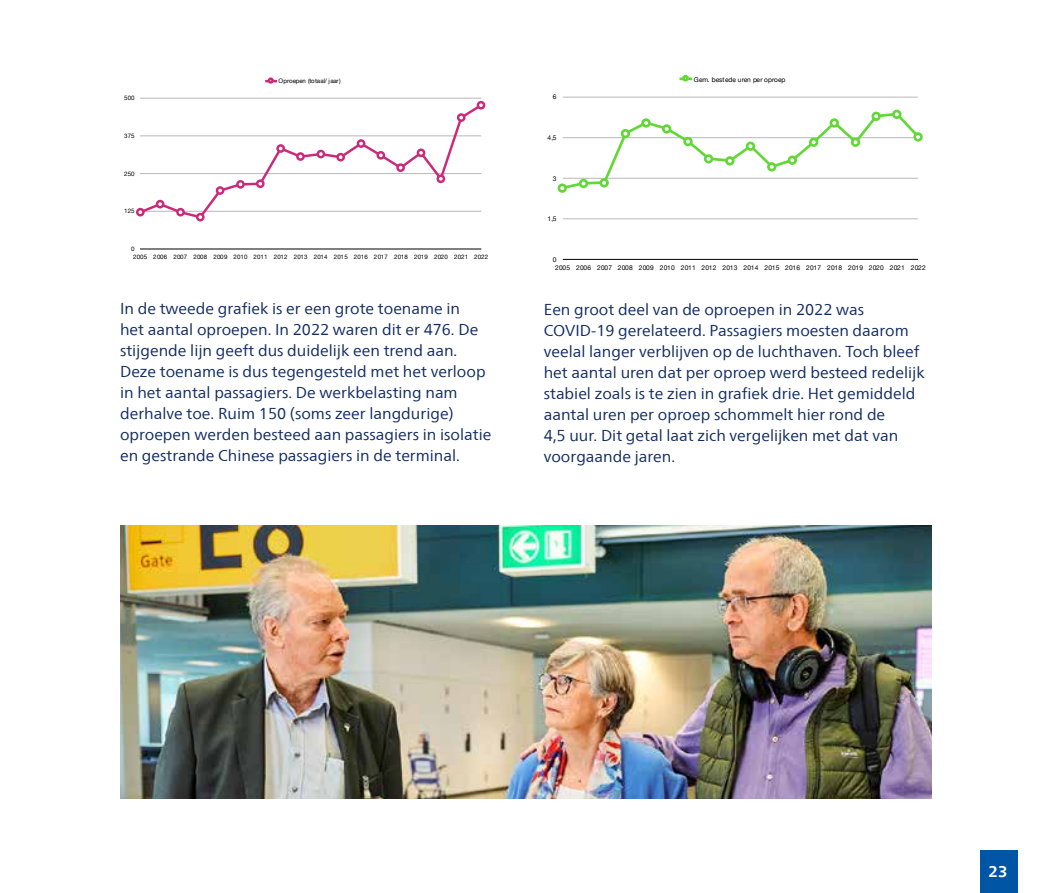
<style>
.page{position:relative;width:1042px;height:893px;background:#fff}
.page>*{position:absolute;margin:0;border:0;box-sizing:border-box;transform-origin:0 0}
.t1{font:15.75px/21px "Frutigerfor Schiphol";color:#102a62}
.t2{font:700 15.75px "Frutigerfor Schiphol";color:#fff}
.t3{font:6.65px "Helvetica Neue";letter-spacing:.045em;color:#000}
.t4{font:6.65px "Helvetica Neue";letter-spacing:.005em;color:#000}
.t5{font:6.12px "Helvetica Neue";letter-spacing:.045em;color:#000}
.t6{font:6.12px "Helvetica Neue";letter-spacing:-.015em;color:#000}
</style>
<div class="page">
<div style="left:980px;top:851px;width:37px;height:42px;background:#0056a4"></div>
<hr style="left:140px;top:98px;width:341px;height:1px;background:#b8b8b8">
<hr style="left:140px;top:249px;width:341px;height:1px;background:#000">
<svg style="left:140px;top:102px;width:341px;height:118px"></svg>
<div style="left:136px;top:208px;width:9px;height:8px;border:2px solid #cb2a7a;border-radius:50%"></div>
<div style="left:156px;top:200px;width:8px;height:8px;border:2px solid #cb2a7a;border-radius:50%"></div>
<div style="left:177px;top:209px;width:7px;height:6px;background:#fff;border-radius:50%"></div>
<div style="left:176px;top:208px;width:9px;height:8px;border:2px solid #cb2a7a;border-radius:50%"></div>
<div style="left:196px;top:213px;width:9px;height:8px;border:2px solid #cb2a7a;border-radius:50%"></div>
<div style="left:217px;top:187px;width:6px;height:7px;background:#fff;border-radius:50%"></div>
<div style="left:216px;top:186px;width:8px;height:9px;border:2px solid #cb2a7a;border-radius:50%"></div>
<div style="left:236px;top:180px;width:9px;height:9px;border:2px solid #cb2a7a;border-radius:50%"></div>
<div style="left:256px;top:179px;width:9px;height:9px;border:2px solid #cb2a7a;border-radius:50%"></div>
<div style="left:276px;top:144px;width:9px;height:9px;border:2px solid #cb2a7a;border-radius:50%"></div>
<div style="left:296px;top:152px;width:9px;height:9px;border:2px solid #cb2a7a;border-radius:50%"></div>
<div style="left:316px;top:150px;width:9px;height:8px;border:2px solid #cb2a7a;border-radius:50%"></div>
<div style="left:337px;top:154px;width:7px;height:6px;background:#fff;border-radius:50%"></div>
<div style="left:336px;top:153px;width:9px;height:8px;border:2px solid #cb2a7a;border-radius:50%"></div>
<div style="left:358px;top:140px;width:6px;height:7px;background:#fff;border-radius:50%"></div>
<div style="left:357px;top:139px;width:8px;height:9px;border:2px solid #cb2a7a;border-radius:50%"></div>
<div style="left:376px;top:151px;width:9px;height:9px;border:2px solid #cb2a7a;border-radius:50%"></div>
<div style="left:396px;top:163px;width:9px;height:9px;border:2px solid #cb2a7a;border-radius:50%"></div>
<div style="left:417px;top:148px;width:8px;height:9px;border:2px solid #cb2a7a;border-radius:50%"></div>
<div style="left:436px;top:174px;width:9px;height:9px;border:2px solid #cb2a7a;border-radius:50%"></div>
<div style="left:458px;top:114px;width:6px;height:7px;background:#fff;border-radius:50%"></div>
<div style="left:457px;top:113px;width:8px;height:9px;border:2px solid #cb2a7a;border-radius:50%"></div>
<div style="left:477px;top:101px;width:8px;height:9px;border:2px solid #cb2a7a;border-radius:50%"></div>
<svg style="left:265px;top:79px;width:12px;height:3px"></svg>
<div style="left:268px;top:77px;width:6px;height:7px;border:2px solid #cb2a7a;border-radius:50%"></div>
<hr style="left:563px;top:218px;width:355px;height:1px;background:#b8b8b8">
<hr style="left:563px;top:97px;width:355px;height:1px;background:#b8b8b8">
<hr style="left:563px;top:259px;width:355px;height:1px;background:#000">
<div style="left:557px;top:183px;width:10px;height:10px;border:3px solid #61d836;border-radius:50%"></div>
<div style="left:892px;top:110px;width:9px;height:9px;border:3px solid #61d836;border-radius:50%"></div>
<svg style="left:559px;top:111px;width:362px;height:80px"></svg>
<div style="left:913px;top:132px;width:9px;height:10px;border:3px solid #61d836;border-radius:50%"></div>
<svg style="left:679px;top:76px;width:13px;height:4px"></svg>
<div style="left:682px;top:75px;width:7px;height:7px;border:3px solid #61d836;border-radius:50%"></div>
<img style="left:120px;top:525px;width:811px;height:274px">
<p class="t6" style="left:278px;top:76px;width:64px">Oproepen (totaal/ jaar)</p>
<p class="t4" style="left:694px;top:74px;width:93px">Gem. bestede uren per oproep</p>
<p class="t5" style="left:124px;top:94px;width:12px">500</p>
<p class="t3" style="left:553px;top:92px;width:5px">6</p>
<p class="t5" style="left:124px;top:131px;width:12px">375</p>
<p class="t3" style="left:547px;top:133px;width:11px">4,5</p>
<p class="t5" style="left:124px;top:169px;width:12px">250</p>
<p class="t3" style="left:553px;top:173px;width:5px">3</p>
<p class="t5" style="left:124px;top:207px;width:12px">125</p>
<p class="t3" style="left:547px;top:214px;width:11px">1,5</p>
<p class="t5" style="left:131px;top:245px;width:5px">0</p>
<p class="t5" style="left:133px;top:253px;width:356px">2005 2006 2007 2008 2009 2010 2011 2012 2013 2014 2015 2016 2017 2018 2019 2020 2021 2022</p>
<p class="t3" style="left:553px;top:255px;width:5px">0</p>
<p class="t3" style="left:555px;top:263px;width:372px">2005 2006 2007 2008 2009 2010 2011 2012 2013 2014 2015 2016 2017 2018 2019 2020 2021 2022</p>
<p class="t1" style="left:120px;top:297px;width:373px">In de tweede grafiek is er een grote toename in<br>het aantal oproepen. In 2022 waren dit er 476. De stijgende lijn geeft dus duidelijk een trend aan.<br>Deze toename is dus tegengesteld met het verloop in het aantal passagiers. De werkbelasting nam derhalve toe. Ruim 150 (soms zeer langdurige) oproepen werden besteed aan passagiers in isolatie en gestrande Chinese passagiers in de terminal.</p>
<p class="t1" style="left:544px;top:298px;width:382px">Een groot deel van de oproepen in 2022 was COVID-19 gerelateerd. Passagiers moesten daarom veelal langer verblijven op de luchthaven. Toch bleef het aantal uren dat per oproep werd besteed redelijk stabiel zoals is te zien in grafiek drie. Het gemiddeld aantal uren per oproep schommelt hier rond de<br>4,5 uur. Dit getal laat zich vergelijken met dat van voorgaande jaren.</p>
<p class="t2" style="left:988px;top:862px;width:20px">23</p>
</div>
